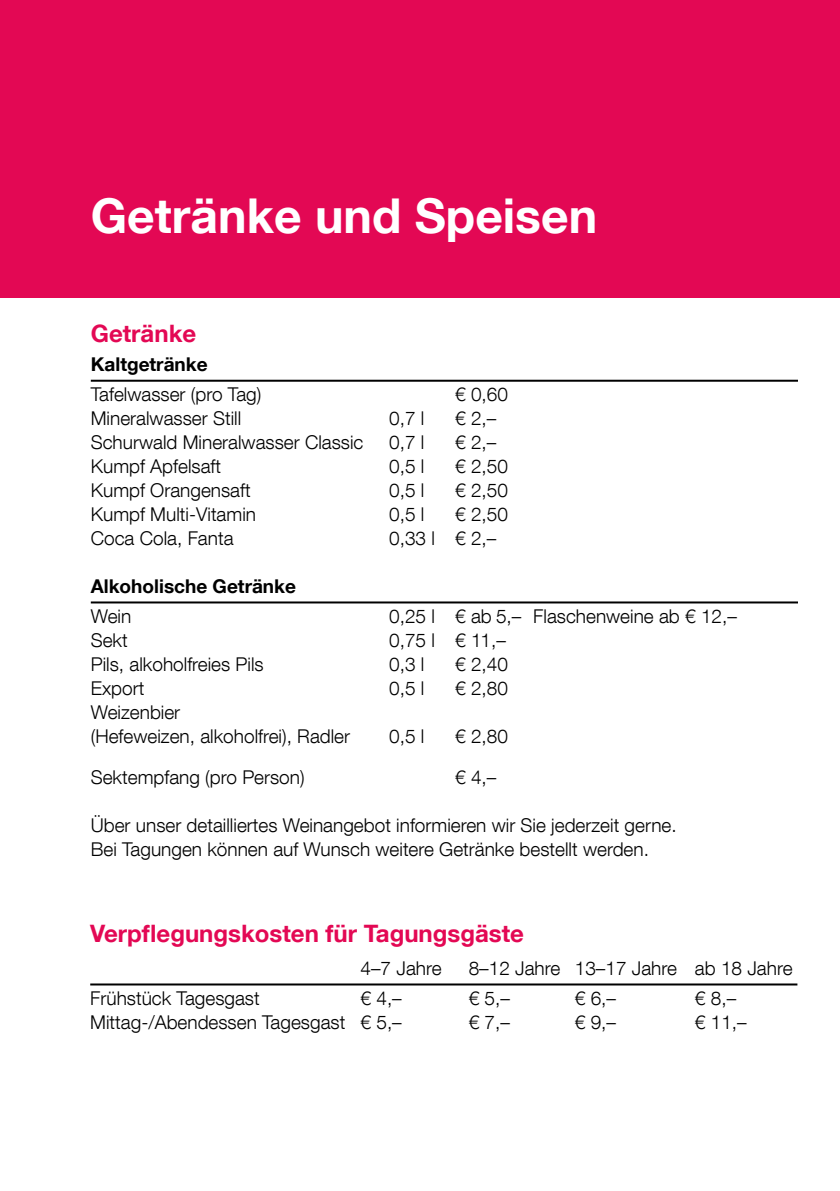
<style>
.page{position:relative;width:840px;height:1191px;background:#fff}
.page>*{position:absolute;margin:0;border:0;box-sizing:border-box;transform-origin:0 0}
.t1{font:700 48px "Helvetica Neue LT Com";color:#fff}
.t2{font:700 24px "Helvetica Neue LT Com";color:#e30854}
.t3{font:300 19px/24px "Helvetica Neue LT Com";color:#000}
.t4{font:700 19px "Helvetica Neue LT Com";color:#000}
</style>
<div class="page">
<div style="left:0;top:0;width:839px;height:298px;background:#e30854"></div>
<hr style="left:91px;top:380px;width:706px;height:2px;background:#000">
<hr style="left:91px;top:601px;width:706px;height:2px;background:#000">
<hr style="left:90px;top:983px;width:707px;height:2px;background:#000">
<h1 class="t1" style="left:91px;top:185px;width:507px">Getränke und Speisen</h1>
<p class="t2" style="left:91px;top:318px;width:107px">Getränke</p>
<p class="t4" style="left:91px;top:352px;width:118px">Kaltgetränke</p>
<p class="t3" style="left:91px;top:382px;width:172px">Tafelwasser (pro Tag)</p>
<p class="t3" style="left:455px;top:382px;width:54px">€ 0,60</p>
<p class="t3" style="left:91px;top:406px;width:152px">Mineralwasser Still</p>
<p class="t3" style="left:389px;top:406px;width:37px">0,7 l</p>
<p class="t3" style="left:455px;top:406px;width:43px">€ 2,–</p>
<p class="t3" style="left:91px;top:430px;width:274px">Schurwald Mineralwasser Classic</p>
<p class="t3" style="left:389px;top:430px;width:37px">0,7 l</p>
<p class="t3" style="left:455px;top:430px;width:43px">€ 2,–</p>
<p class="t3" style="left:91px;top:454px;width:132px">Kumpf Apfelsaft</p>
<p class="t3" style="left:389px;top:454px;width:37px">0,5 l</p>
<p class="t3" style="left:455px;top:454px;width:54px">€ 2,50</p>
<p class="t3" style="left:91px;top:478px;width:161px">Kumpf Orangensaft</p>
<p class="t3" style="left:389px;top:478px;width:37px">0,5 l</p>
<p class="t3" style="left:455px;top:478px;width:54px">€ 2,50</p>
<p class="t3" style="left:91px;top:502px;width:167px">Kumpf Multi-Vitamin</p>
<p class="t3" style="left:389px;top:502px;width:37px">0,5 l</p>
<p class="t3" style="left:455px;top:502px;width:54px">€ 2,50</p>
<p class="t3" style="left:91px;top:526px;width:144px">Coca Cola, Fanta</p>
<p class="t3" style="left:389px;top:526px;width:109px">0,33 l € 2,–</p>
<p class="t4" style="left:91px;top:574px;width:207px">Alkoholische Getränke</p>
<p class="t3" style="left:91px;top:603px;width:42px">Wein</p>
<p class="t3" style="left:389px;top:603px;width:349px">0,25 l € ab 5,– Flaschenweine ab € 12,–</p>
<p class="t3" style="left:91px;top:627px;width:38px">Sekt</p>
<p class="t3" style="left:389px;top:627px;width:118px">0,75 l € 11,–</p>
<p class="t3" style="left:91px;top:651px;width:174px">Pils, alkoholfreies Pils</p>
<p class="t3" style="left:389px;top:651px;width:37px">0,3 l</p>
<p class="t3" style="left:455px;top:651px;width:54px">€ 2,40</p>
<p class="t3" style="left:91px;top:675px;width:55px">Export</p>
<p class="t3" style="left:389px;top:675px;width:37px">0,5 l</p>
<p class="t3" style="left:455px;top:675px;width:54px">€ 2,80</p>
<p class="t3" style="left:91px;top:699px;width:261px">Weizenbier<br>(Hefeweizen, alkoholfrei), Radler</p>
<p class="t3" style="left:389px;top:723px;width:37px">0,5 l</p>
<p class="t3" style="left:455px;top:723px;width:54px">€ 2,80</p>
<p class="t3" style="left:91px;top:764px;width:215px">Sektempfang (pro Person)</p>
<p class="t3" style="left:455px;top:764px;width:43px">€ 4,–</p>
<p class="t3" style="left:91px;top:812px;width:587px">Über unser detailliertes Weinangebot informieren wir Sie jederzeit gerne.<br>Bei Tagungen können auf Wunsch weitere Getränke bestellt werden.</p>
<p class="t2" style="left:90px;top:918px;width:435px">Verpflegungskosten für Tagungsgäste</p>
<p class="t3" style="left:360px;top:955px;width:82px">4–7 Jahre</p>
<p class="t3" style="left:468px;top:955px;width:325px">8–12 Jahre 13–17 Jahre ab 18 Jahre</p>
<p class="t3" style="left:90px;top:985px;width:171px">Frühstück Tagesgast</p>
<p class="t3" style="left:360px;top:985px;width:43px">€ 4,–</p>
<p class="t3" style="left:468px;top:985px;width:43px">€ 5,–</p>
<p class="t3" style="left:574px;top:985px;width:43px">€ 6,–</p>
<p class="t3" style="left:694px;top:985px;width:43px">€ 8,–</p>
<p class="t3" style="left:90px;top:1009px;width:313px">Mittag-/Abendessen Tagesgast € 5,–</p>
<p class="t3" style="left:468px;top:1009px;width:43px">€ 7,–</p>
<p class="t3" style="left:574px;top:1009px;width:43px">€ 9,–</p>
<p class="t3" style="left:694px;top:1009px;width:53px">€ 11,–</p>
</div>
